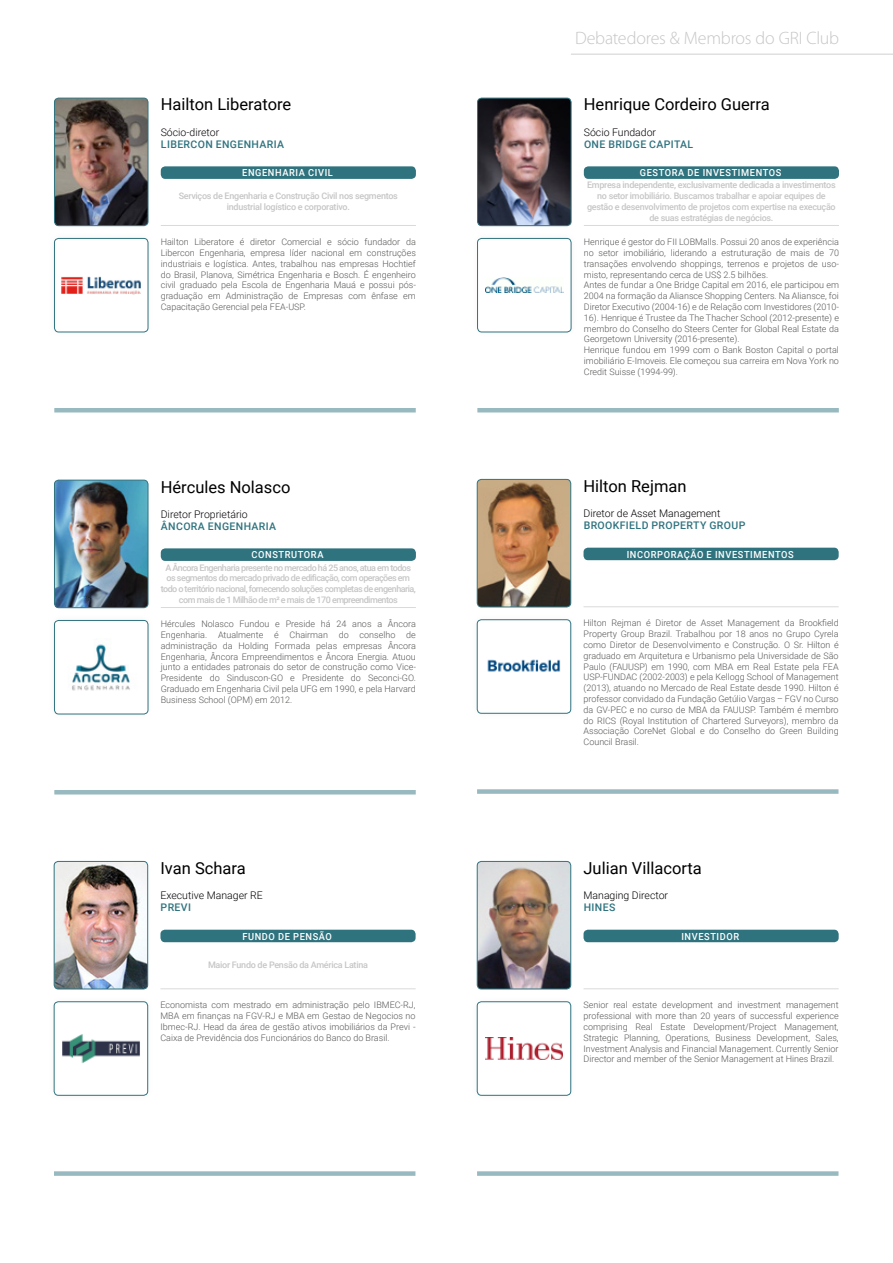
<style>
.page{position:relative;width:893px;height:1263px;background:#fff}
.page>*{position:absolute;margin:0;border:0;box-sizing:border-box;transform-origin:0 0}
.t1{font:300 18px "Myriad Pro";letter-spacing:-.01em;color:#c6c6c6}
.t2{font:16.5px "Roboto";color:#000}
.t3{font:300 10.5px "Roboto";color:#000}
.t4{font:500 10.5px "Roboto";letter-spacing:.035em;color:#2f737f}
.t5{font:500 9.75px "Roboto";letter-spacing:.065em;color:#fff;scale:.95 1}
.t6{font:300 9px/10.8px "Roboto";color:#575756;text-align:justify}
.t7{font:500 9px/10.8px "Roboto";letter-spacing:-.03em;color:#c6c6c6;text-align:center}
.t8{font:500 9px/10.8px "Roboto";letter-spacing:-.06em;color:#c6c6c6;text-align:center}
</style>
<div class="page">
<div style="left:469px;top:994px;width:109px;height:109px;background:#000;opacity:.05"></div>
<div style="left:477px;top:1002px;width:94px;height:93px;background:#fff;border-radius:4px"></div>
<img style="left:485px;top:1037px;width:77px;height:23px">
<div style="left:477px;top:1002px;width:94px;height:93px;border:1px solid #2f737f;border-radius:4px"></div>
<div style="left:583px;top:930px;width:256px;height:12px;background:#2f737f;border-radius:4px"></div>
<hr style="left:583px;top:988px;width:256px;height:1px;background:#dadada">
<img style="left:477px;top:861px;width:94px;height:128px">
<div style="left:477px;top:861px;width:94px;height:128px;border:1px solid #2f737f;border-radius:4px"></div>
<div style="left:477px;top:1171px;width:361px;height:5px;background:#97b9bf"></div>
<div style="left:469px;top:612px;width:109px;height:109px;background:#000;opacity:.05"></div>
<div style="left:477px;top:620px;width:94px;height:93px;background:#fff;border-radius:4px"></div>
<img style="left:487px;top:659px;width:74px;height:13px">
<div style="left:477px;top:620px;width:94px;height:93px;border:1px solid #2f737f;border-radius:4px"></div>
<div style="left:583px;top:548px;width:256px;height:12px;background:#2f737f;border-radius:4px"></div>
<hr style="left:583px;top:606px;width:256px;height:1px;background:#dadada">
<img style="left:477px;top:479px;width:94px;height:128px">
<div style="left:477px;top:479px;width:94px;height:128px;border:1px solid #2f737f;border-radius:4px"></div>
<div style="left:477px;top:789px;width:361px;height:5px;background:#97b9bf"></div>
<div style="left:470px;top:231px;width:109px;height:109px;background:#000;opacity:.05"></div>
<div style="left:477px;top:238px;width:94px;height:94px;background:#fff;border-radius:4px"></div>
<img style="left:485px;top:278px;width:79px;height:15px">
<div style="left:477px;top:238px;width:94px;height:94px;border:1px solid #2f737f;border-radius:4px"></div>
<div style="left:584px;top:166px;width:255px;height:13px;background:#2f737f;border-radius:4px"></div>
<hr style="left:584px;top:225px;width:255px;height:1px;background:#dadada">
<img style="left:477px;top:98px;width:94px;height:128px">
<div style="left:477px;top:98px;width:94px;height:128px;border:1px solid #2f737f;border-radius:4px"></div>
<hr style="left:477px;top:408px;width:362px;height:4px;background:#97b9bf">
<hr style="left:571px;top:54px;width:322px;height:1px;background:#d0d0d0">
<div style="left:46px;top:994px;width:109px;height:109px;background:#000;opacity:.05"></div>
<div style="left:54px;top:1002px;width:94px;height:93px;background:#fff;border-radius:4px"></div>
<img style="left:62px;top:1034px;width:78px;height:29px">
<div style="left:54px;top:1002px;width:94px;height:93px;border:1px solid #2f737f;border-radius:4px"></div>
<div style="left:160px;top:930px;width:256px;height:12px;background:#2f737f;border-radius:4px"></div>
<hr style="left:160px;top:988px;width:256px;height:1px;background:#dadada">
<img style="left:54px;top:861px;width:94px;height:128px">
<div style="left:54px;top:861px;width:94px;height:128px;border:1px solid #2f737f;border-radius:4px"></div>
<div style="left:54px;top:1171px;width:361px;height:5px;background:#97b9bf"></div>
<div style="left:47px;top:613px;width:109px;height:109px;background:#000;opacity:.05"></div>
<div style="left:54px;top:620px;width:94px;height:94px;background:#fff;border-radius:4px"></div>
<img style="left:72px;top:644px;width:58px;height:47px">
<div style="left:54px;top:620px;width:94px;height:94px;border:1px solid #2f737f;border-radius:4px"></div>
<div style="left:161px;top:548px;width:255px;height:13px;background:#2f737f;border-radius:4px"></div>
<hr style="left:161px;top:607px;width:255px;height:1px;background:#dadada">
<img style="left:54px;top:480px;width:94px;height:128px">
<div style="left:54px;top:480px;width:94px;height:128px;border:1px solid #2f737f;border-radius:4px"></div>
<hr style="left:54px;top:790px;width:362px;height:4px;background:#97b9bf">
<div style="left:47px;top:231px;width:109px;height:109px;background:#000;opacity:.05"></div>
<div style="left:54px;top:238px;width:94px;height:94px;background:#fff;border-radius:4px"></div>
<img style="left:61px;top:276px;width:80px;height:19px">
<div style="left:54px;top:238px;width:94px;height:94px;border:1px solid #2f737f;border-radius:4px"></div>
<div style="left:161px;top:166px;width:255px;height:13px;background:#2f737f;border-radius:4px"></div>
<hr style="left:161px;top:225px;width:255px;height:1px;background:#dadada">
<img style="left:54px;top:98px;width:94px;height:128px">
<div style="left:54px;top:98px;width:94px;height:128px;border:1px solid #2f737f;border-radius:4px"></div>
<hr style="left:54px;top:408px;width:362px;height:4px;background:#97b9bf">
<h2 class="t2" style="left:161px;top:93px;width:132px">Hailton Liberatore</h2>
<p class="t3" style="left:161px;top:125px;width:60px">Sócio-diretor</p>
<p class="t4" style="left:161px;top:137px;width:125px">LIBERCON ENGENHARIA</p>
<p class="t5" style="left:242px;top:166px;width:97px">ENGENHARIA CIVIL</p>
<p class="t7" style="left:179px;top:190px;width:221px">Serviços de Engenharia e Construção Civil nos segmentos industrial logístico e corporativo.</p>
<p class="t6" style="left:161px;top:236px;width:257px">Hailton Liberatore é diretor Comercial e sócio fundador da Libercon Engenharia, empresa líder nacional em construções industriais e logística. Antes, trabalhou nas empresas Hochtief do Brasil, Planova, Simétrica Engenharia e Bosch. É engenheiro civil graduado pela Escola de Engenharia Mauá e possui pós&shy;graduação em Administração de Empresas com ênfase em Capacitação Gerencial pela FEA-USP.</p>
<h2 class="t2" style="left:161px;top:475px;width:131px">Hércules Nolasco</h2>
<p class="t3" style="left:161px;top:507px;width:88px">Diretor Proprietário</p>
<p class="t4" style="left:161px;top:519px;width:117px">ÂNCORA ENGENHARIA</p>
<p class="t5" style="left:252px;top:548px;width:77px">CONSTRUTORA</p>
<p class="t8" style="left:161px;top:561px;width:257px">A Âncora Engenharia presente no mercado há 25 anos, atua em todos os segmentos do mercado privado de edificação, com operações em todo o território nacional, fornecendo soluções completas de engenharia, com mais de 1 Milhão de m² e mais de 170 empreendimentos</p>
<p class="t6" style="left:161px;top:618px;width:257px">Hércules Nolasco Fundou e Preside há 24 anos a Âncora Engenharia. Atualmente é Chairman do conselho de administração da Holding Formada pelas empresas Âncora Engenharia, Âncora Empreendimentos e Âncora Energia. Atuou junto a entidades patronais do setor de construção como Vice-Presidente do Sinduscon-GO e Presidente do Seconci-GO.<br>Graduado em Engenharia Civil pela UFG em 1990, e pela Harvard Business School (OPM) em 2012.</p>
<h2 class="t2" style="left:160px;top:856px;width:87px">Ivan Schara</h2>
<p class="t3" style="left:160px;top:888px;width:104px">Executive Manager RE</p>
<p class="t4" style="left:161px;top:900px;width:32px">PREVI</p>
<p class="t5" style="left:242px;top:929px;width:96px">FUNDO DE PENSÃO</p>
<p class="t7" style="left:208px;top:959px;width:161px">Maior Fundo de Pensão da América Latina</p>
<p class="t6" style="left:160px;top:999px;width:257px">Economista com mestrado em administração pelo IBMEC-RJ, MBA em finanças na FGV-RJ e MBA em Gestao de Negocios no Ibmec-RJ. Head da área de gestão ativos imobiliários da Previ - Caixa de Previdência dos Funcionários do Banco do Brasil.</p>
<h1 class="t1" style="left:575px;top:27px;width:266px">Debatedores &amp; Membros do GRI Club</h1>
<h2 class="t2" style="left:584px;top:93px;width:187px">Henrique Cordeiro Guerra</h2>
<p class="t3" style="left:584px;top:125px;width:74px">Sócio Fundador</p>
<p class="t4" style="left:584px;top:137px;width:111px">ONE BRIDGE CAPITAL</p>
<p class="t5" style="left:640px;top:166px;width:151px">GESTORA DE INVESTIMENTOS</p>
<p class="t7" style="left:587px;top:180px;width:250px">Empresa independente, exclusivamente dedicada a investimentos no setor imobiliário. Buscamos trabalhar e apoiar equipes de gestão e desenvolvimento de projetos com expertise na execução de suas estratégias de negócios.</p>
<p class="t6" style="left:584px;top:236px;width:257px;text-align:left">Henrique é gestor do FII LOBMalls. Possui 20 anos de experiência no setor imobiliário, liderando a estruturação de mais de 70 transações envolvendo shoppings, terrenos e projetos de uso&shy;misto, representando cerca de US$ 2.5 bilhões.<br>Antes de fundar a One Bridge Capital em 2016, ele participou em 2004 na formação da Aliansce Shopping Centers. Na Aliansce, foi Diretor Executivo (2004-16) e de Relação com Investidores (2010- 16). Henrique é Trustee da The Thacher School (2012-presente) e membro do Conselho do Steers Center for Global Real Estate da Georgetown University (2016-presente).<br>Henrique fundou em 1999 com o Bank Boston Capital o portal imobiliário E-Imoveis. Ele começou sua carreira em Nova York no Credit Suisse (1994-99).</p>
<h2 class="t2" style="left:583px;top:474px;width:104px">Hilton Rejman</h2>
<p class="t3" style="left:583px;top:506px;width:138px">Diretor de Asset Management</p>
<p class="t4" style="left:584px;top:518px;width:163px">BROOKFIELD PROPERTY GROUP</p>
<p class="t5" style="left:627px;top:547px;width:177px">INCORPORAÇÃO E INVESTIMENTOS</p>
<p class="t6" style="left:583px;top:617px;width:257px">Hilton Rejman é Diretor de Asset Management da Brookfield Property Group Brazil. Trabalhou por 18 anos no Grupo Cyrela como Diretor de Desenvolvimento e Construção. O Sr. Hilton é graduado em Arquitetura e Urbanismo pela Universidade de São Paulo (FAUUSP) em 1990, com MBA em Real Estate pela FEA USP-FUNDAC (2002-2003) e pela Kellogg School of Management (2013), atuando no Mercado de Real Estate desde 1990. Hilton é professor convidado da Fundação Getúlio Vargas – FGV no Curso da GV-PEC e no curso de MBA da FAUUSP. Também é membro do RICS (Royal Institution of Chartered Surveyors), membro da Associação CoreNet Global e do Conselho do Green Building Council Brasil.</p>
<h2 class="t2" style="left:583px;top:856px;width:120px">Julian Villacorta</h2>
<p class="t3" style="left:583px;top:888px;width:86px">Managing Director</p>
<p class="t4" style="left:584px;top:900px;width:33px">HINES</p>
<p class="t5" style="left:681px;top:929px;width:62px">INVESTIDOR</p>
<p class="t6" style="left:583px;top:999px;width:257px">Senior real estate development and investment management professional with more than 20 years of successful experience comprising Real Estate Development/Project Management, Strategic Planning, Operations, Business Development, Sales, Investment Analysis and Financial Management. Currently Senior Director and member of the Senior Management at Hines Brazil.</p>
</div>
